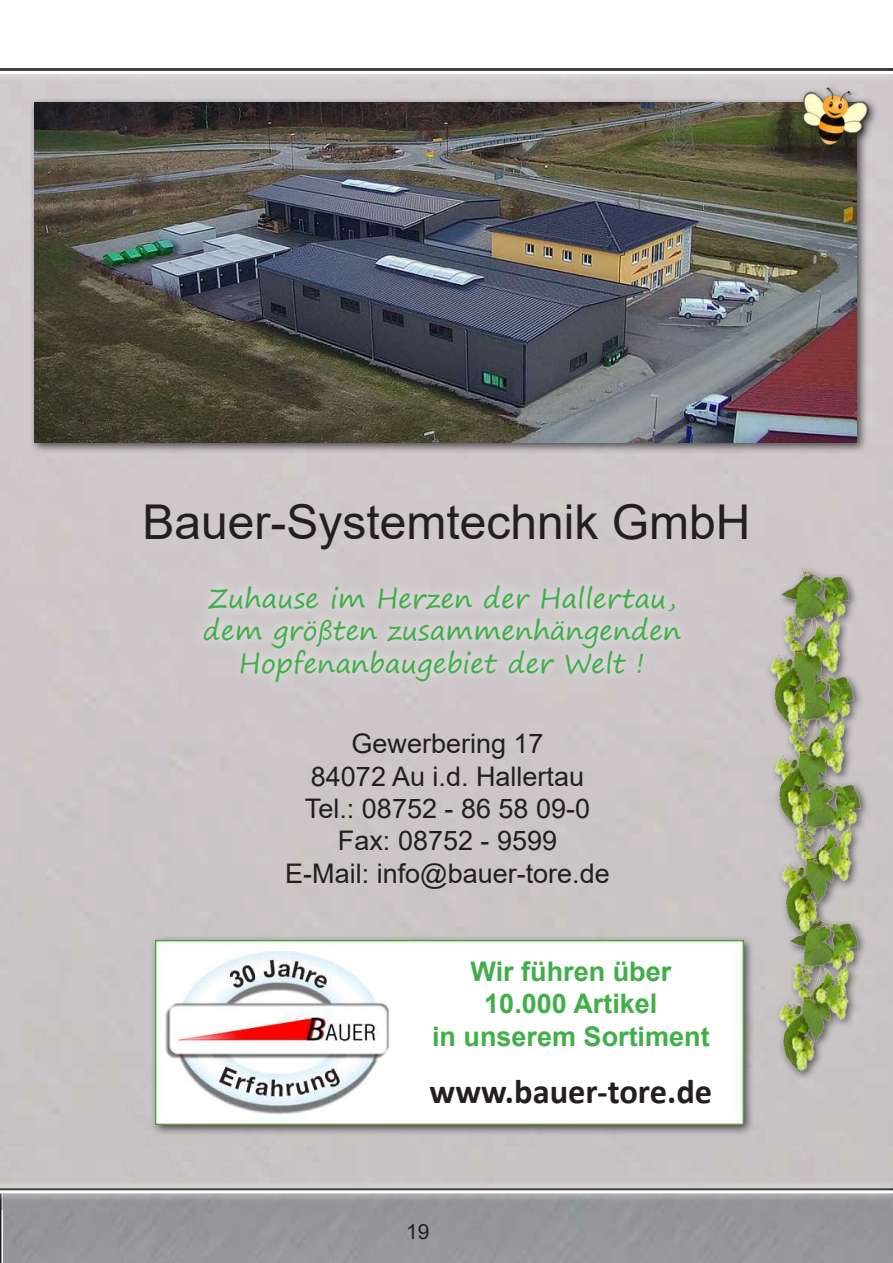
<style>
.page{position:relative;width:893px;height:1263px;background:#fff}
.page>*{position:absolute;margin:0;border:0;box-sizing:border-box;transform-origin:0 0}
.t1{font:48px "Arial";color:#231f20}
.t2{font:700 34.5px "Calibri";color:#231f20}
.t3{font:27px/32.4px "Arial";color:#231f20;text-align:center}
.t4{font:27px/32.4px "Segoe Print";color:#40ae49;text-align:center}
.t5{font:700 27px/32.4px "Arial";color:#40ae49;text-align:center}
.t6{font:21px "Arial";color:#231f20}
</style>
<div class="page">
<div style="left:3px;top:1203px;width:890px;height:60px;background:#97969b"></div>
<div style="left:0;top:1178px;width:893px;height:23px;background:#c7c2c4"></div>
<svg style="left:0;top:1203px;width:1px;height:60px"></svg>
<div style="left:0;top:1180px;width:893px;height:23px;background:#fff;opacity:.75"></div>
<hr style="left:0;top:1190px;width:893px;height:3px;background:#fff">
<div style="left:0;top:61px;width:893px;height:23px;background:#fff;opacity:.75"></div>
<hr style="left:0;top:71px;width:893px;height:3px;background:#fff">
<div style="left:29px;top:97px;width:839px;height:357px;background:#231f20;opacity:.75"></div>
<img style="left:34px;top:102px;width:823px;height:341px">
<div style="left:193px;top:575px;width:498px;height:118px;background:#d1cbcd"></div>
<div style="left:766px;top:564px;width:105px;height:517px;background:#c9c4c6"></div>
<img style="left:771px;top:568px;width:96px;height:510px">
<div style="left:798px;top:83px;width:82px;height:77px;background:#231f20;opacity:.75"></div>
<img style="left:799px;top:85px;width:71px;height:66px">
<div style="left:150px;top:936px;width:604px;height:200px;background:#231f20;opacity:.75"></div>
<img style="left:155px;top:941px;width:588px;height:183px">
<h1 class="t1" style="left:142px;top:504px;width:610px">Bauer-Systemtechnik GmbH</h1>
<p class="t4" style="left:203px;top:585px;width:480px">Zuhause im Herzen der Hallertau, dem größten zusammenhängenden<br>Hopfenanbaugebiet der Welt !</p>
<p class="t3" style="left:285px;top:730px;width:326px">Gewerbering 17<br>84072 Au i.d. Hallertau<br>Tel.: 08752 - 86 58 09-0<br>Fax: 08752 - 9599<br>E-Mail: info@bauer-tore.de</p>
<p class="t5" style="left:432px;top:955px;width:279px">Wir führen über<br>10.000 Artikel<br>in unserem Sortiment</p>
<p class="t2" style="left:429px;top:1071px;width:284px">www.bauer-tore.de</p>
<p class="t6" style="left:406px;top:1223px;width:25px">19</p>
</div>
